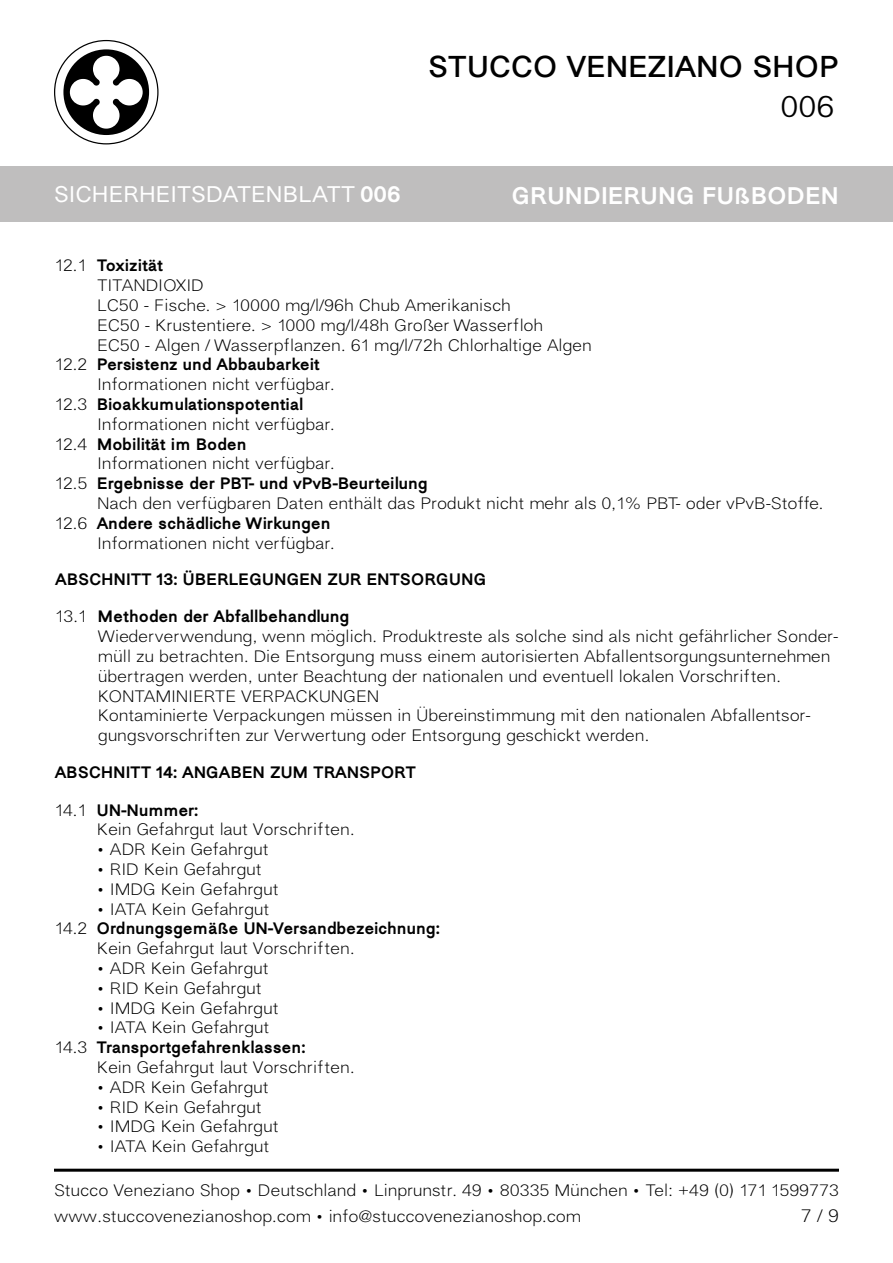
<style>
.page{position:relative;width:893px;height:1263px;background:#fff}
.page>*{position:absolute;margin:0;border:0;box-sizing:border-box;transform-origin:0 0}
.t1{font:700 30px "Atto";color:#000}
.t2{font:30px "Atto";color:#000}
.t3{font:800 24px "Atto";color:#fff}
.t4{font:500 22.5px "Atto";color:#fff}
.t5{font:300 18px "Atto";color:#000}
.t6{font:300 16.5px/19.8px "Atto";color:#000}
.t7{font:800 16.5px "Atto";color:#000}
.s1{font-weight:800}
</style>
<div class="page">
<div style="left:0;top:166px;width:893px;height:56px;background:#bfbebe"></div>
<svg style="left:54px;top:40px;width:105px;height:104px"></svg>
<hr style="left:54px;top:1169px;width:785px;height:3px;background:#000">
<h1 class="t1" style="left:428px;top:48px;width:412px">STUCCO VENEZIANO SHOP</h1>
<h1 class="t2" style="left:780px;top:88px;width:56px">006</h1>
<h3 class="t4" style="left:54px;top:181px;width:348px">SICHERHEITSDATENBLATT <span class="s1">006</span></h3>
<h2 class="t3" style="left:512px;top:179px;width:329px">GRUNDIERUNG FUßBODEN</h2>
<p class="t6" style="left:55px;top:256px;width:33px">12.1</p>
<p class="t6" style="left:55px;top:355px;width:34px">12.2</p>
<p class="t6" style="left:55px;top:394px;width:34px">12.3</p>
<p class="t6" style="left:55px;top:434px;width:34px">12.4</p>
<p class="t6" style="left:55px;top:474px;width:34px">12.5</p>
<p class="t6" style="left:55px;top:513px;width:34px">12.6</p>
<p class="t7" style="left:97px;top:254px;width:68px">Toxizität</p>
<p class="t6" style="left:97px;top:276px;width:108px">TITANDIOXID</p>
<p class="t6" style="left:97px;top:295px;width:415px">LC50 - Fische. &gt; 10000 mg/l/96h Chub Amerikanisch</p>
<p class="t6" style="left:97px;top:315px;width:447px">EC50 - Krustentiere. &gt; 1000 mg/l/48h Großer Wasserfloh</p>
<p class="t6" style="left:97px;top:335px;width:496px">EC50 - Algen / Wasserpflanzen. 61 mg/l/72h Chlorhaltige Algen</p>
<p class="t7" style="left:97px;top:353px;width:224px">Persistenz und Abbaubarkeit</p>
<p class="t6" style="left:97px;top:375px;width:239px">Informationen nicht verfügbar.</p>
<p class="t7" style="left:97px;top:393px;width:208px">Bioakkumulationspotential</p>
<p class="t6" style="left:97px;top:414px;width:239px">Informationen nicht verfügbar.</p>
<p class="t7" style="left:97px;top:432px;width:151px">Mobilität im Boden</p>
<p class="t6" style="left:97px;top:454px;width:239px">Informationen nicht verfügbar.</p>
<p class="t7" style="left:97px;top:472px;width:332px">Ergebnisse der PBT- und vPvB-Beurteilung</p>
<p class="t6" style="left:97px;top:493px;width:728px">Nach den verfügbaren Daten enthält das Produkt nicht mehr als 0,1% PBT- oder vPvB-Stoffe.</p>
<p class="t7" style="left:97px;top:512px;width:235px">Andere schädliche Wirkungen</p>
<p class="t6" style="left:97px;top:533px;width:239px">Informationen nicht verfügbar.</p>
<p class="t7" style="left:56px;top:568px;width:432px">ABSCHNITT 13: ÜBERLEGUNGEN ZUR ENTSORGUNG</p>
<p class="t6" style="left:55px;top:607px;width:33px">13.1</p>
<p class="t7" style="left:98px;top:605px;width:253px">Methoden der Abfallbehandlung</p>
<p class="t6" style="left:98px;top:627px;width:742px">Wiederverwendung, wenn möglich. Produktreste als solche sind als nicht gefährlicher Sonder&shy;müll zu betrachten. Die Entsorgung muss einem autorisierten Abfallentsorgungsunternehmen übertragen werden, unter Beachtung der nationalen und eventuell lokalen Vorschriften.</p>
<p class="t6" style="left:98px;top:686px;width:283px">KONTAMINIERTE VERPACKUNGEN</p>
<p class="t6" style="left:98px;top:706px;width:714px">Kontaminierte Verpackungen müssen in Übereinstimmung mit den nationalen Abfallentsor&shy;gungsvorschriften zur Verwertung oder Entsorgung geschickt werden.</p>
<p class="t7" style="left:55px;top:761px;width:362px">ABSCHNITT 14: ANGABEN ZUM TRANSPORT</p>
<p class="t6" style="left:55px;top:800px;width:33px">14.1</p>
<p class="t6" style="left:55px;top:919px;width:34px">14.2</p>
<p class="t6" style="left:55px;top:1037px;width:34px">14.3</p>
<p class="t7" style="left:97px;top:798px;width:103px">UN-Nummer:</p>
<p class="t6" style="left:97px;top:820px;width:259px">Kein Gefahrgut laut Vorschriften.</p>
<p class="t6" style="left:97px;top:839px;width:173px">• ADR Kein Gefahrgut</p>
<p class="t6" style="left:97px;top:859px;width:166px">• RID Kein Gefahrgut</p>
<p class="t6" style="left:97px;top:879px;width:183px">• IMDG Kein Gefahrgut</p>
<p class="t6" style="left:97px;top:899px;width:174px">• IATA Kein Gefahrgut</p>
<p class="t7" style="left:97px;top:917px;width:345px">Ordnungsgemäße UN-Versandbezeichnung:</p>
<p class="t6" style="left:97px;top:938px;width:259px">Kein Gefahrgut laut Vorschriften.</p>
<p class="t6" style="left:97px;top:958px;width:173px">• ADR Kein Gefahrgut</p>
<p class="t6" style="left:97px;top:978px;width:166px">• RID Kein Gefahrgut</p>
<p class="t6" style="left:97px;top:998px;width:183px">• IMDG Kein Gefahrgut</p>
<p class="t6" style="left:97px;top:1018px;width:174px">• IATA Kein Gefahrgut</p>
<p class="t7" style="left:97px;top:1036px;width:210px">Transportgefahrenklassen:</p>
<p class="t6" style="left:97px;top:1057px;width:259px">Kein Gefahrgut laut Vorschriften.</p>
<p class="t6" style="left:97px;top:1077px;width:173px">• ADR Kein Gefahrgut</p>
<p class="t6" style="left:97px;top:1097px;width:166px">• RID Kein Gefahrgut</p>
<p class="t6" style="left:97px;top:1117px;width:183px">• IMDG Kein Gefahrgut</p>
<p class="t6" style="left:97px;top:1136px;width:174px">• IATA Kein Gefahrgut</p>
<p class="t6" style="left:54px;top:1181px;width:786px">Stucco Veneziano Shop • Deutschland • Linprunstr. 49 • 80335 München • Tel: +49 (0) 171 1599773</p>
<p class="t6" style="left:54px;top:1207px;width:528px">www.stuccovenezianoshop.com • info@stuccovenezianoshop.com</p>
<p class="t5" style="left:801px;top:1204px;width:40px">7 / 9</p>
</div>
